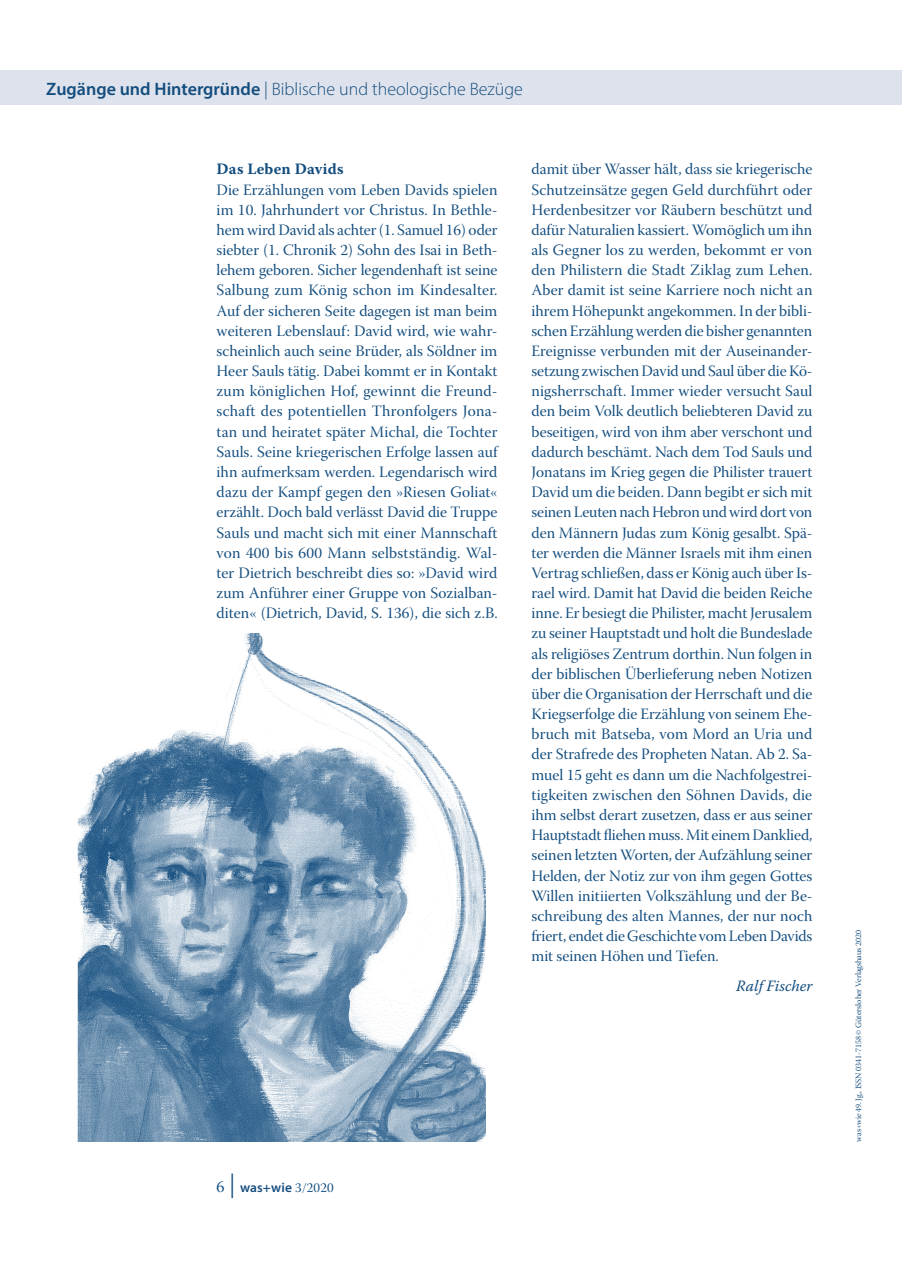
<style>
.page{position:relative;width:902px;height:1267px;background:#fff}
.page>*{position:absolute;margin:0;border:0;box-sizing:border-box;transform-origin:0 0}
.Kolumne_linke_Seite{font:300 18px "Myriad Pro";color:#134d7e}
.G1_2spalt_1_2_LZ{font:15.75px/20.1px "Warnock Pro Subh";color:#134d7e;text-align:justify}
.G1_2spalt{font:700 15.75px "Warnock Pro";letter-spacing:.02em;color:#134d7e}
.G1_2spalt_Autor{font:italic 15.75px "Warnock Pro";color:#134d7e}
.t1{font:600 13.5px "Myriad Pro";letter-spacing:.01em;color:#134d7e}
.t2{font:8.25px "Warnock Pro Subh";letter-spacing:-.005em;color:#134d7e}
.s1{font-weight:600}
.s2{font-family:"Warnock Pro Subh";font-weight:400;font-size:16.5px}
.s3{font-family:"Warnock Pro Subh";font-weight:400;font-size:25.5px}
.s4{font-family:"Warnock Pro Subh";font-weight:400}
</style>
<div class="page">
<div style="left:0;top:71px;width:897px;height:34px;background:#dee2ec"></div>
<div style="left:891px;top:71px;width:10px;height:34px;background:#dee2ec"></div>
<img style="left:77px;top:633px;width:408px;height:509px">
<p class="Kolumne_linke_Seite" style="left:46px;top:78px;width:478px"><span class="s1">Zugänge und Hintergründe</span> | Biblische und theologische Bezüge</p>
<p class="G1_2spalt" style="left:216px;top:160px;width:128px">Das Leben Davids</p>
<p class="G1_2spalt_1_2_LZ" style="left:216px;top:181px;width:282px">Die Erzählungen vom Leben Davids spielen im 10. Jahrhundert vor Christus. In Bethle&shy;hem wird David als achter (1. Samuel 16) oder siebter (1. Chronik 2) Sohn des Isai in Beth&shy;lehem geboren. Sicher legendenhaft ist seine Salbung zum König schon im Kindesalter.<br>Auf der sicheren Seite dagegen ist man beim weiteren Lebenslauf: David wird, wie wahr&shy;scheinlich auch seine Brüder, als Söldner im Heer Sauls tätig. Dabei kommt er in Kontakt zum königlichen Hof, gewinnt die Freund&shy;schaft des potentiellen Thronfolgers Jona&shy;tan und heiratet später Michal, die Tochter Sauls. Seine kriegerischen Erfolge lassen auf ihn aufmerksam werden. Legendarisch wird dazu der Kampf gegen den »Riesen Goliat« erzählt. Doch bald verlässt David die Truppe Sauls und macht sich mit einer Mannschaft von 400 bis 600 Mann selbstständig. Wal&shy;ter Dietrich beschreibt dies so: »David wird zum Anführer einer Gruppe von Sozialban&shy;diten« (Dietrich, David, S. 136), die sich z.B.</p>
<p class="G1_2spalt_1_2_LZ" style="left:531px;top:161px;width:282px">damit über Wasser hält, dass sie kriegerische Schutzeinsätze gegen Geld durchführt oder Herdenbesitzer vor Räubern beschützt und dafür Naturalien kassiert. Womöglich um ihn als Gegner los zu werden, bekommt er von den Philistern die Stadt Ziklag zum Lehen.<br>Aber damit ist seine Karriere noch nicht an ihrem Höhepunkt angekommen. In der bibli&shy;schen Erzählung werden die bisher genannten Ereignisse verbunden mit der Auseinander&shy;setzung zwischen David und Saul über die Kö&shy;nigsherrschaft. Immer wieder versucht Saul den beim Volk deutlich beliebteren David zu beseitigen, wird von ihm aber verschont und dadurch beschämt. Nach dem Tod Sauls und Jonatans im Krieg gegen die Philister trauert David um die beiden. Dann begibt er sich mit seinen Leuten nach Hebron und wird dort von den Männern Judas zum König gesalbt. Spä&shy;ter werden die Männer Israels mit ihm einen Vertrag schließen, dass er König auch über Is&shy;rael wird. Damit hat David die beiden Reiche inne. Er besiegt die Philister, macht Jerusalem zu seiner Hauptstadt und holt die Bundeslade als religiöses Zentrum dorthin. Nun folgen in der biblischen Überlieferung neben Notizen über die Organisation der Herrschaft und die Kriegserfolge die Erzählung von seinem Ehe&shy;bruch mit Batseba, vom Mord an Uria und der Strafrede des Propheten Natan. Ab 2. Sa&shy;muel 15 geht es dann um die Nachfolgestrei&shy;tigkeiten zwischen den Söhnen Davids, die ihm selbst derart zusetzen, dass er aus seiner Hauptstadt fliehen muss. Mit einem Danklied, seinen letzten Worten, der Aufzählung seiner Helden, der Notiz zur von ihm gegen Gottes Willen initiierten Volkszählung und der Be&shy;schreibung des alten Mannes, der nur noch friert, endet die Geschichte vom Leben Davids mit seinen Höhen und Tiefen.</p>
<p class="G1_2spalt_Autor" style="left:736px;top:976px;width:78px">Ralf Fischer</p>
<p class="t1" style="left:216px;top:1179px;width:118px"><span class="s2">6</span> <span class="s3">|</span> was+wie <span class="s4">3/2020</span></p>
<p class="t2" style="left:853px;top:1142px;width:213px;rotate:-90deg">was+wie 49. Jg., ISSN 0341-7158 © Gütersloher Verlagshaus 2020</p>
</div>
